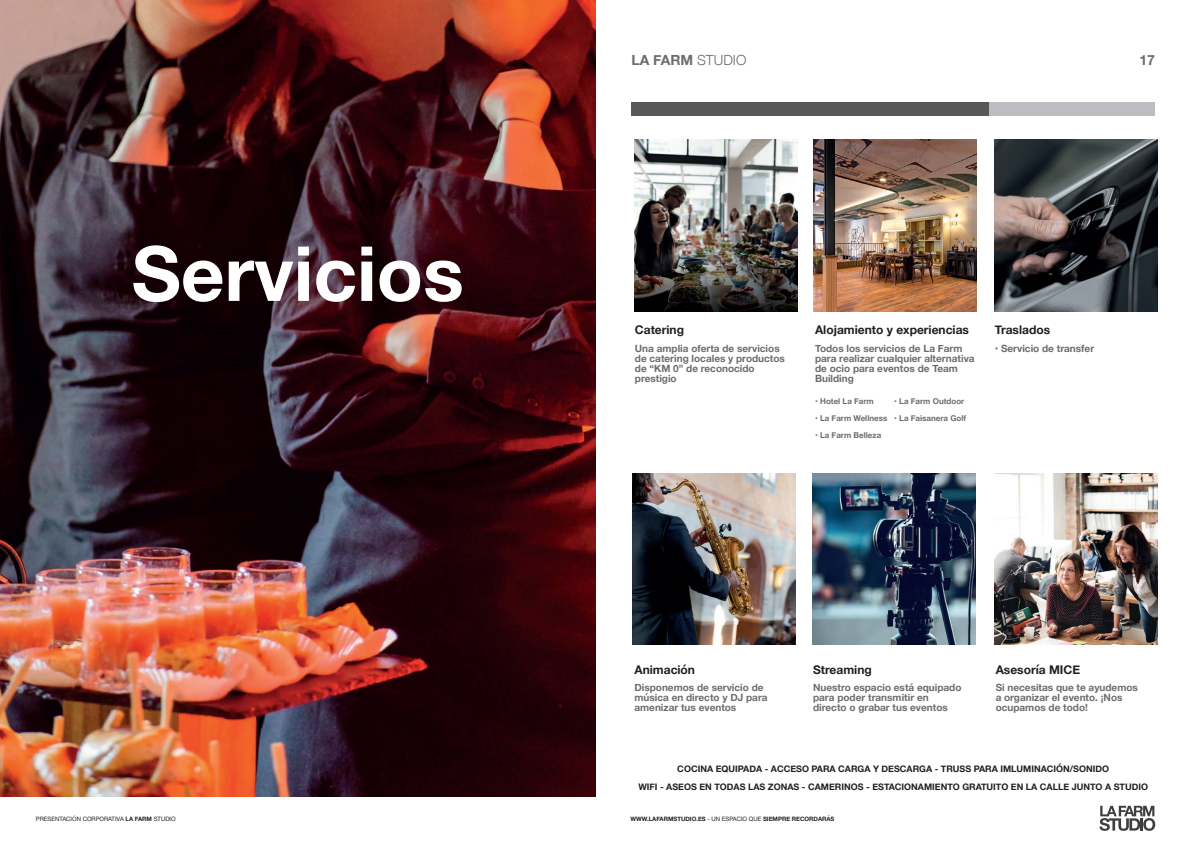
<style>
.page{position:relative;width:1191px;height:842px;background:#fff}
.page>*{position:absolute;margin:0;border:0;box-sizing:border-box;transform-origin:0 0}
.t1{font:700 76px "Helvetica Neue";color:#fff}
.t2{font:700 14px "Helvetica Neue";color:#6c6d70}
.t3{font:700 12px "Helvetica Neue";color:#231f20}
.t4{font:700 10px/10px "Helvetica Neue";color:#6c6d70}
.t5{font:700 9px/18.2px "Helvetica Neue";color:#231f20;text-align:center}
.t6{font:700 8px "Helvetica Neue";color:#6c6d70}
.t7{font:700 6px "Helvetica Neue";color:#231f20}
.t8{font:6px "Helvetica Neue";color:#231f20}
.s1{font-weight:300}
.s2{font-weight:700}
.s3{font-weight:400}
</style>
<div class="page">
<svg style="left:1099px;top:806px;width:56px;height:25px"></svg>
<img style="left:0;top:0;width:595px;height:796px">
<img style="left:634px;top:140px;width:163px;height:171px">
<img style="left:632px;top:473px;width:164px;height:172px">
<img style="left:813px;top:140px;width:163px;height:171px">
<img style="left:994px;top:473px;width:163px;height:172px">
<img style="left:994px;top:140px;width:163px;height:171px">
<img style="left:812px;top:473px;width:163px;height:172px">
<div style="left:631px;top:102px;width:358px;height:14px;background:#57585a"></div>
<div style="left:989px;top:102px;width:166px;height:14px;background:#bcbdc0"></div>
<h1 class="t1" style="left:132px;top:214px;width:334px">Servicios</h1>
<h2 class="t2" style="left:631px;top:49px;width:116px">LA FARM <span class="s1">STUDIO</span></h2>
<h2 class="t2" style="left:1139px;top:49px;width:17px">17</h2>
<p class="t3" style="left:635px;top:320px;width:51px">Catering</p>
<p class="t3" style="left:815px;top:320px;width:155px">Alojamiento y experiencias</p>
<p class="t3" style="left:994px;top:320px;width:57px">Traslados</p>
<p class="t4" style="left:635px;top:343px;width:151px">Una amplia oferta de servicios de catering locales y productos de “KM 0” de reconocido prestigio</p>
<p class="t4" style="left:815px;top:343px;width:161px">Todos los servicios de La Farm para realizar cualquier alternativa de ocio para eventos de Team<br>Building</p>
<p class="t6" style="left:894px;top:395px;width:72px">• La Farm Outdoor</p>
<p class="t6" style="left:894px;top:412px;width:73px">• La Faisanera Golf</p>
<p class="t6" style="left:815px;top:395px;width:60px">• Hotel La Farm</p>
<p class="t6" style="left:815px;top:412px;width:74px">• La Farm Wellness</p>
<p class="t6" style="left:815px;top:429px;width:68px">• La Farm Belleza</p>
<p class="t4" style="left:994px;top:343px;width:101px">• Servicio de transfer</p>
<p class="t3" style="left:634px;top:660px;width:62px">Animación</p>
<p class="t3" style="left:813px;top:660px;width:60px">Streaming</p>
<p class="t3" style="left:995px;top:660px;width:86px">Asesoría MICE</p>
<p class="t4" style="left:634px;top:683px;width:135px">Disponemos de servicio de música en directo y DJ para amenizar tus eventos</p>
<p class="t4" style="left:813px;top:683px;width:150px">Nuestro espacio está equipado para poder transmitir en directo o grabar tus eventos</p>
<p class="t4" style="left:995px;top:683px;width:144px">Si necesitas que te ayudemos a organizar el evento. ¡Nos ocupamos de todo!</p>
<p class="t5" style="left:638px;top:760px;width:511px">COCINA EQUIPADA - ACCESO PARA CARGA Y DESCARGA - TRUSS PARA IMLUMINACIÓN/SONIDO<br>WIFI - ASEOS EN TODAS LAS ZONAS - CAMERINOS - ESTACIONAMIENTO GRATUITO EN LA CALLE JUNTO A STUDIO</p>
<p class="t8" style="left:36px;top:815px;width:141px">PRESENTACIÓN CORPORATIVA <span class="s2">LA FARM</span> STUDIO</p>
<p class="t7" style="left:630px;top:814px;width:206px">WWW.LAFARMSTUDIO.ES <span class="s3">- UN ESPACIO QUE</span> SIEMPRE RECORDARÁS</p>
</div>
